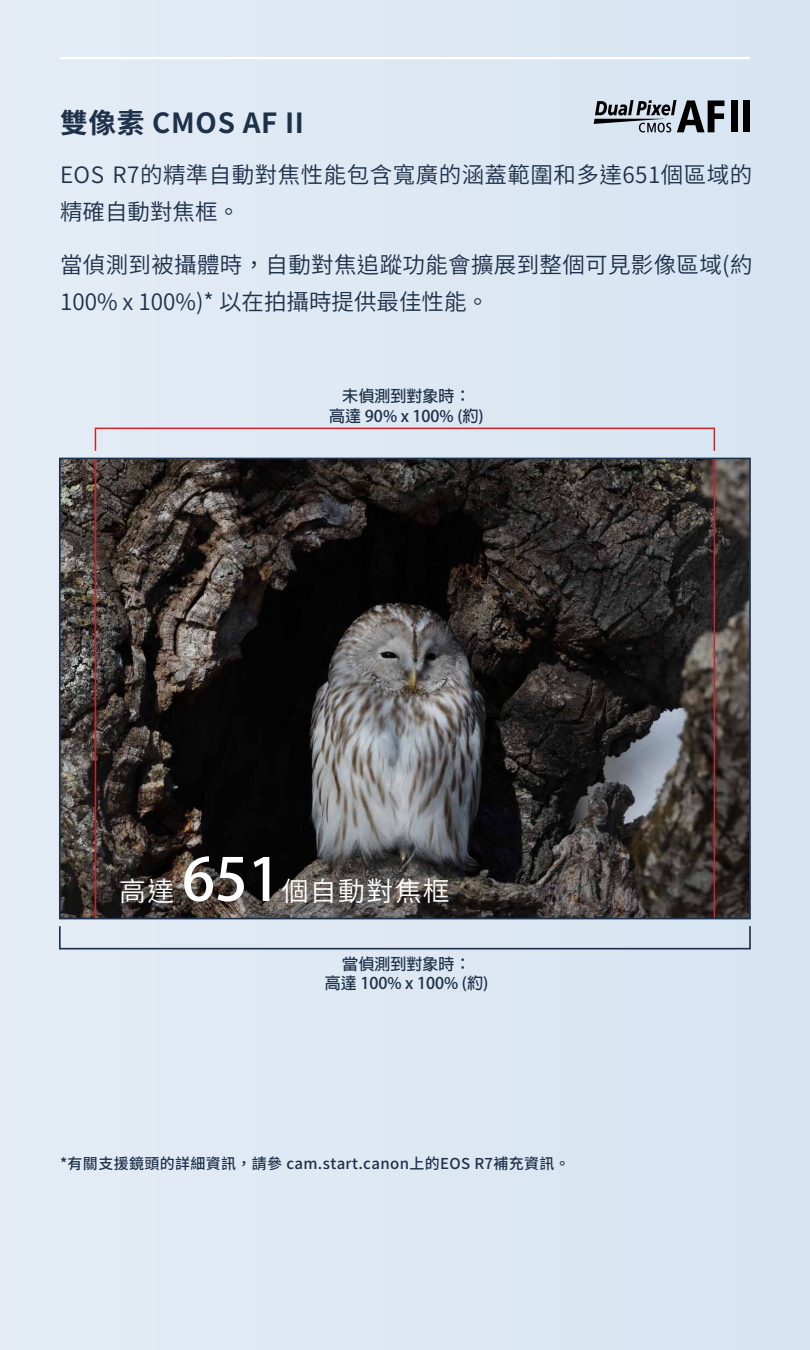
<style>
.page{position:relative;width:810px;height:1350px;background:#dee8f3}
.page>*{position:absolute;margin:0;border:0;box-sizing:border-box;transform-origin:0 0}
.t1{font:700 27.75px "Source Han Sans TW";letter-spacing:.025em;color:#1d314a}
.t2{font:26.92px "Source Han Sans TW";letter-spacing:.05em;color:#fff}
.t3{font:22.5px/37.5px "Source Han Sans TW";letter-spacing:.015em;color:#1d314a}
.t4{font:700 16.05px/19.3px "Adobe Fan Heiti Std";color:#1d314a;text-align:center}
.t5{font:500 15px "Source Han Sans TW";letter-spacing:.025em;color:#1d314a}
.s1{font-family:"Adobe Fan Heiti Std";font-weight:700;font-size:58.5px}
</style>
<div class="page">
<hr style="left:60px;top:57px;width:690px;height:2px;background:#fff">
<div style="left:731px;top:100px;width:7px;height:32px;background:#000"></div>
<div style="left:743px;top:100px;width:7px;height:32px;background:#000"></div>
<svg style="left:594px;top:100px;width:130px;height:32px"></svg>
<img style="left:62px;top:461px;width:686px;height:455px">
<div style="left:59px;top:458px;width:692px;height:461px;border:2px solid #1d314a"></div>
<div style="left:95px;top:428px;width:620px;height:24px;border:2px solid #d2232a"></div>
<div style="left:59px;top:925px;width:692px;height:25px;border:2px solid #1d314a"></div>
<hr style="left:95px;top:459px;width:1px;height:459px;background:#d2232a">
<hr style="left:714px;top:459px;width:1px;height:459px;background:#d2232a">
<p class="t1" style="left:60px;top:107px;width:246px">雙像素 CMOS AF II</p>
<p class="t3" style="left:60px;top:156px;width:694px">EOS R7的精準自動對焦性能包含寬廣的涵蓋範圍和多達651個區域的精確自動對焦框。</p>
<p class="t3" style="left:60px;top:246px;width:694px">當偵測到被攝體時，自動對焦追蹤功能會擴展到整個可見影像區域(約<br>100% x 100%)* 以在拍攝時提供最佳性能。</p>
<p class="t4" style="left:329px;top:387px;width:156px">未偵測到對象時：<br>高達 90% x 100% (約)</p>
<p class="t2" style="left:119px;top:876px;width:332px">高達 <span class="s1">651</span>個自動對焦框</p>
<p class="t4" style="left:325px;top:955px;width:165px">當偵測到對象時：<br>高達 100% x 100% (約)</p>
<p class="t5" style="left:60px;top:1155px;width:511px">*有關支援鏡頭的詳細資訊，請參 cam.start.canon上的EOS R7補充資訊。</p>
</div>
